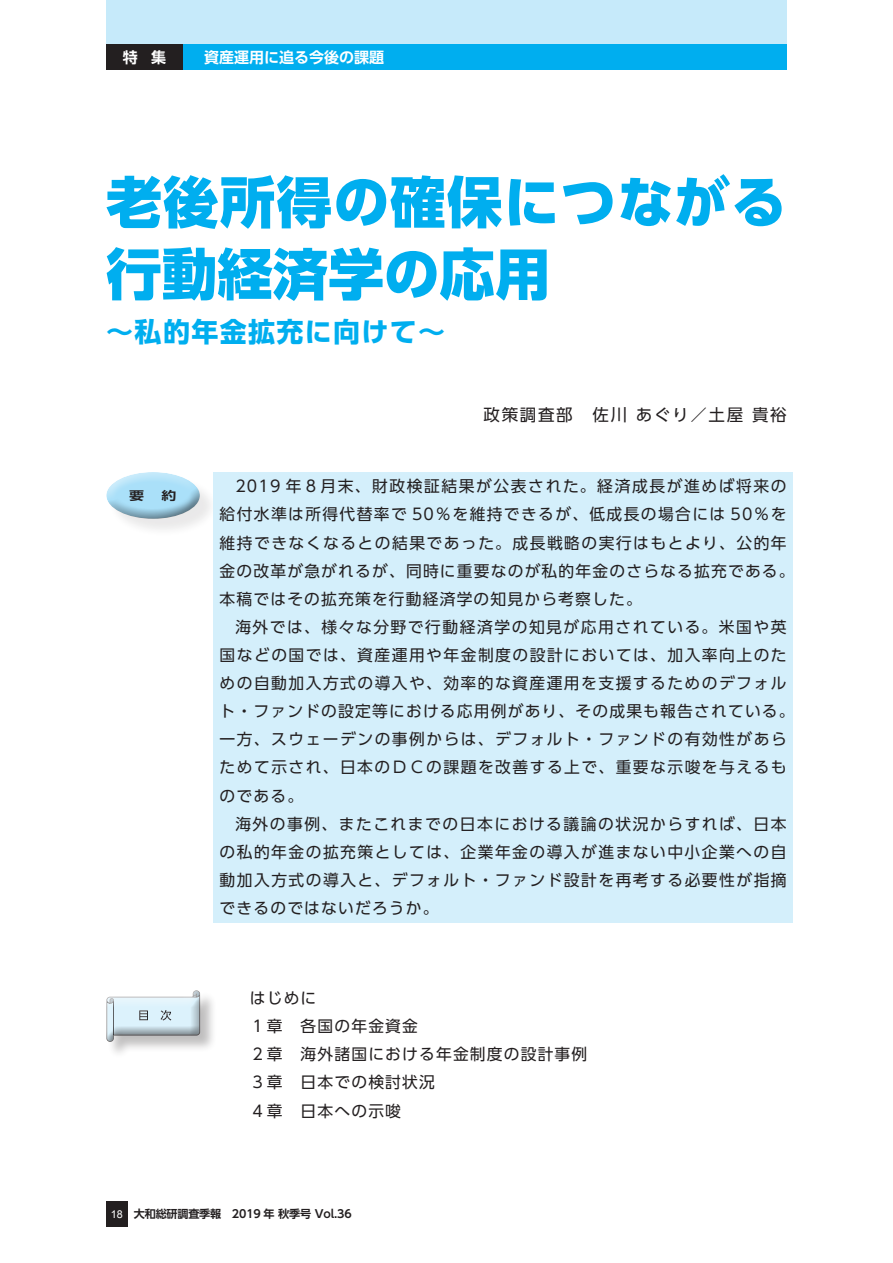
<style>
.page{position:relative;width:893px;height:1263px;background:#fff}
.page>*{position:absolute;margin:0;border:0;box-sizing:border-box;transform-origin:0 0}
.t1{font:800 55.5px/72px "UD Shin Go Pr 6";letter-spacing:.025em;color:#00aeef}
.t2{font:700 27px "UD Shin Go Pr 6";letter-spacing:.05em;color:#00aeef}
.t3{font:16.5px "UD Shin Go Pr 6";letter-spacing:.1em;color:#231f20}
.t4{font:15.75px/28px "UD Shin Go Pr 6";letter-spacing:.095em;color:#231f20}
.t5{font:15.75px/28px "UD Shin Go Pr 6";letter-spacing:.075em;color:#231f20}
.t6{font:700 15px "UD Shin Go Pr 6 De";color:#fff}
.t7{font:700 11.85px "UD Shin Go Pr 6 De";color:#231f20;scale:1.27 1}
.t8{font:700 11.1px "UD Shin Go Pr 6 De";letter-spacing:-.01em;color:#231f20}
.s1{font-family:"Arial";font-weight:400;font-size:10.8px;color:#fff}
</style>
<div class="page">
<div style="left:106px;top:1201px;width:22px;height:26px;background:#231f20"></div>
<div style="left:106px;top:0;width:681px;height:45px;background:#c6eafa"></div>
<div style="left:106px;top:45px;width:77px;height:25px;background:#231f20"></div>
<div style="left:183px;top:45px;width:604px;height:25px;background:#00aeef"></div>
<div style="left:109px;top:474px;width:109px;height:64px;background:#231f20;opacity:.1"></div>
<div style="left:96px;top:472px;width:107px;height:35px;background:#fff;opacity:.75"></div>
<div style="left:101px;top:485px;width:102px;height:36px;background:#231f20;opacity:.75"></div>
<div style="left:107px;top:991px;width:110px;height:68px;background:#231f20;opacity:.29"></div>
<div style="left:105px;top:989px;width:96px;height:49px;background:#fff"></div>
<div style="left:105px;top:992px;width:96px;height:51px;background:#231f20;opacity:.75"></div>
<div style="left:213px;top:472px;width:580px;height:450px;background:#d4effb"></div>
<p class="t6" style="left:123px;top:45px;width:45px">特　集</p>
<p class="t6" style="left:204px;top:45px;width:181px">資産運用に追る今後の課題</p>
<h1 class="t1" style="left:106px;top:165px;width:682px">老後所得の確保につながる行動経済学の応用</h1>
<h2 class="t2" style="left:106px;top:310px;width:340px">～私的年金拡充に向けて～</h2>
<p class="t7" style="left:129px;top:486px;width:39px">要　約</p>
<p class="t3" style="left:484px;top:401px;width:305px">政策調査部　佐川 あぐり／土屋 貴裕</p>
<p class="t4" style="left:220px;top:472px;width:576px;text-indent:16px">2019 年８月末、財政検証結果が公表された。経済成長が進めば将来の給付水準は所得代替率で 50％を維持できるが、低成長の場合には 50％を維持できなくなるとの結果であった。成長戦略の実行はもとより、公的年金の改革が急がれるが、同時に重要なのが私的年金のさらなる拡充である。本稿ではその拡充策を行動経済学の知見から考察した。</p>
<p class="t4" style="left:220px;top:612px;width:576px;text-indent:16px">海外では、様々な分野で行動経済学の知見が応用されている。米国や英国などの国では、資産運用や年金制度の設計においては、加入率向上のための自動加入方式の導入や、効率的な資産運用を支援するためのデフォルト・ファンドの設定等における応用例があり、その成果も報告されている。一方、スウェーデンの事例からは、デフォルト・ファンドの有効性があらためて示され、日本のＤＣの課題を改善する上で、重要な示唆を与えるものである。</p>
<p class="t4" style="left:220px;top:809px;width:568px;text-align:justify;text-indent:16px">海外の事例、またこれまでの日本における議論の状況からすれば、日本の私的年金の拡充策としては、企業年金の導入が進まない中小企業への自動加入方式の導入と、デフォルト・ファンド設計を再考する必要性が指摘できるのではないだろうか。</p>
<p class="t5" style="left:250px;top:984px;width:339px">はじめに<br>１章　各国の年金資金<br>２章　海外諸国における年金制度の設計事例<br>３章　日本での検討状況<br>４章　日本への示唆</p>
<p class="t8" style="left:111px;top:1205px;width:242px"><span class="s1">18</span> 大和総研調査季報　2019 年 秋季号 Vol.36</p>
</div>
